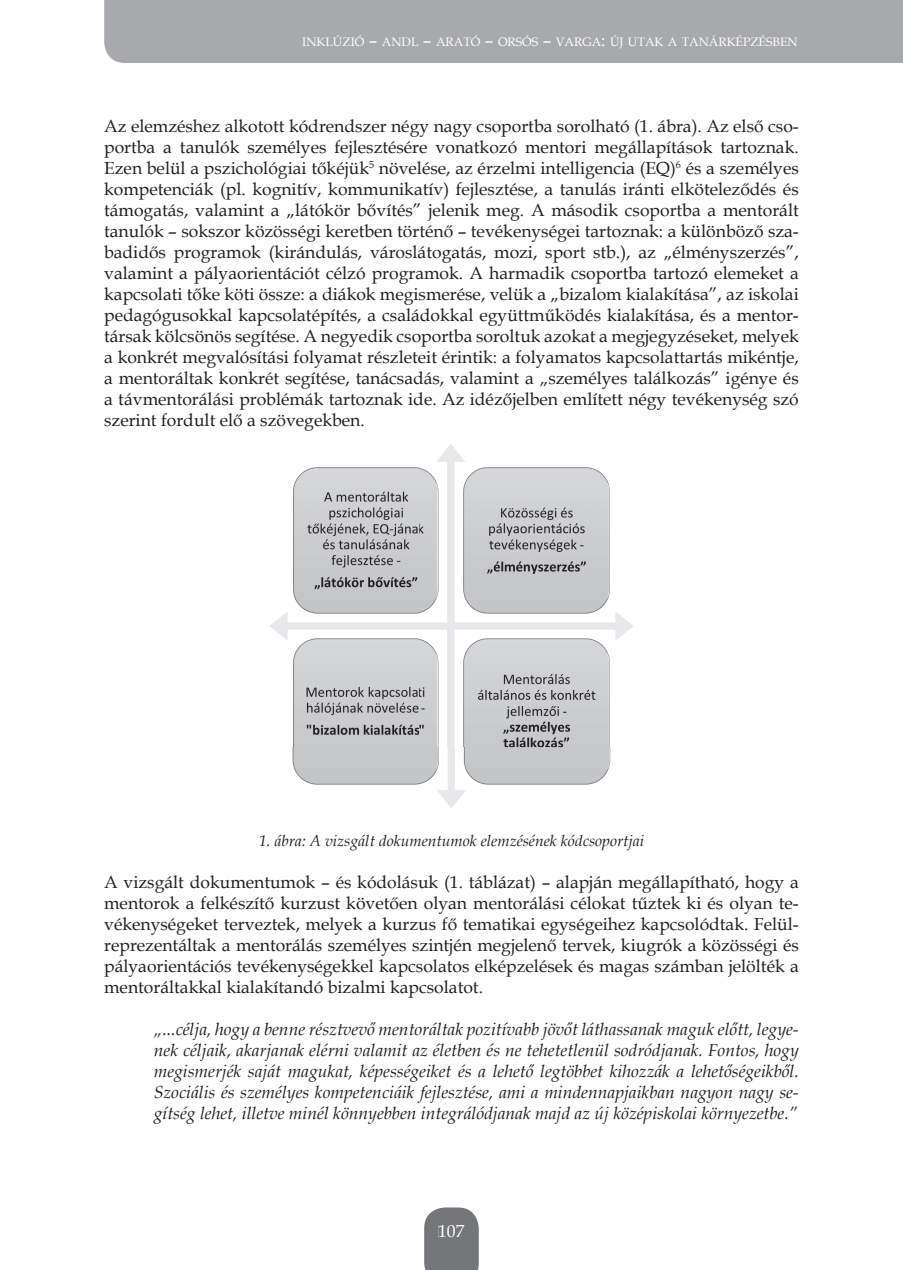
<style>
.page{position:relative;width:903px;height:1270px;background:#fff}
.page>*{position:absolute;margin:0;border:0;box-sizing:border-box;transform-origin:0 0}
.t1{font:17.5px/21px "Book Antiqua";color:#231f20;text-align:justify}
.t2{font:italic 17.5px/21px "Book Antiqua";color:#231f20;text-align:justify}
.t3{font:17.5px "Book Antiqua";color:#fff}
.t4{font:italic 15.75px "Book Antiqua";color:#231f20}
.t5{font:12.25px "Book Antiqua";color:#fff}
.s1{font-size:17.5px}
</style>
<div class="page">
<svg style="left:424px;top:1207px;width:55px;height:63px;background:#7f8083"></svg>
<div style="left:439px;top:1225px;width:25px;height:13px;background:#757679"></div>
<div style="left:104px;top:0;width:799px;height:63px;background:#a8a9ad"></div>
<img style="left:270px;top:444px;width:363px;height:364px">
<p class="t5" style="left:302px;top:33px;width:497px">INKLÚZIÓ <span class="s1">–</span> ANDL <span class="s1">–</span> ARATÓ <span class="s1">–</span> ORSÓS <span class="s1">–</span> VARGA<span class="s1">:</span> ÚJ UTAK A TANÁRKÉPZÉSBEN</p>
<p class="t1" style="left:104px;top:115px;width:696px">Az elemzéshez alkotott kódrendszer négy nagy csoportba sorolható (1. ábra). Az első cso&shy;portba a tanulók személyes fejlesztésére vonatkozó mentori megállapítások tartoznak. ezen belül a pszichológiai tőkéjük<sup>5</sup> növelése, az érzelmi intelligencia (eQ)<sup>6</sup> és a személyes kompetenciák (pl. kognitív, kommunikatív) fejlesztése, a tanulás iránti elköteleződés és támogatás, valamint a „látókör bővítés” jelenik meg. A második csoportba a mentorált tanulók – sokszor közösségi keretben történő – tevékenységei tartoznak: a különböző sza&shy;badidős programok (kirándulás, városlátogatás, mozi, sport stb.), az „élményszerzés”, valamint a pályaorientációt célzó programok. A harmadik csoportba tartozó elemeket a kapcsolati tőke köti össze: a diákok megismerése, velük a „bizalom kialakítása”, az iskolai pedagógusokkal kapcsolatépítés, a családokkal együttműködés kialakítása, és a mentor&shy;társak kölcsönös segítése. A negyedik csoportba soroltuk azokat a megjegyzéseket, melyek a konkrét megvalósítási folyamat részleteit érintik: a folyamatos kapcsolattartás mikéntje, a mentoráltak konkrét segítése, tanácsadás, valamint a „személyes találkozás” igénye és a távmentorálási problémák tartoznak ide. Az idézőjelben említett négy tevékenység szó szerint fordult elő a szövegekben.</p>
<p class="t4" style="left:259px;top:829px;width:387px">1. ábra: A vizsgált dokumentumok elemzésének kódcsoportjai</p>
<p class="t1" style="left:104px;top:871px;width:696px">A vizsgált dokumentumok – és kódolásuk (1. táblázat) – alapján megállapítható, hogy a mentorok a felkészítő kurzust követően olyan mentorálási célokat tűztek ki és olyan te&shy;vékenységeket terveztek, melyek a kurzus fő tematikai egységeihez kapcsolódtak. felül&shy;reprezentáltak a mentorálás személyes szintjén megjelenő tervek, kiugrók a közösségi és pályaorientációs tevékenységekkel kapcsolatos elképzelések és magas számban jelölték a mentoráltakkal kialakítandó bizalmi kapcsolatot.</p>
<p class="t2" style="left:154px;top:1018px;width:646px">„...célja, hogy a benne résztvevő mentoráltak pozitívabb jövőt láthassanak maguk előtt, legye&shy;nek céljaik, akarjanak elérni valamit az életben és ne tehetetlenül sodródjanak. Fontos, hogy megismerjék saját magukat, képességeiket és a lehető legtöbbet kihozzák a lehetőségeikből.<br>Szociális és személyes kompetenciáik fejlesztése, ami a mindennapjaikban nagyon nagy se&shy;gítség lehet, illetve minél könnyebben integrálódjanak majd az új középiskolai környezetbe.”</p>
<p class="t3" style="left:438px;top:1219px;width:28px">107</p>
</div>
